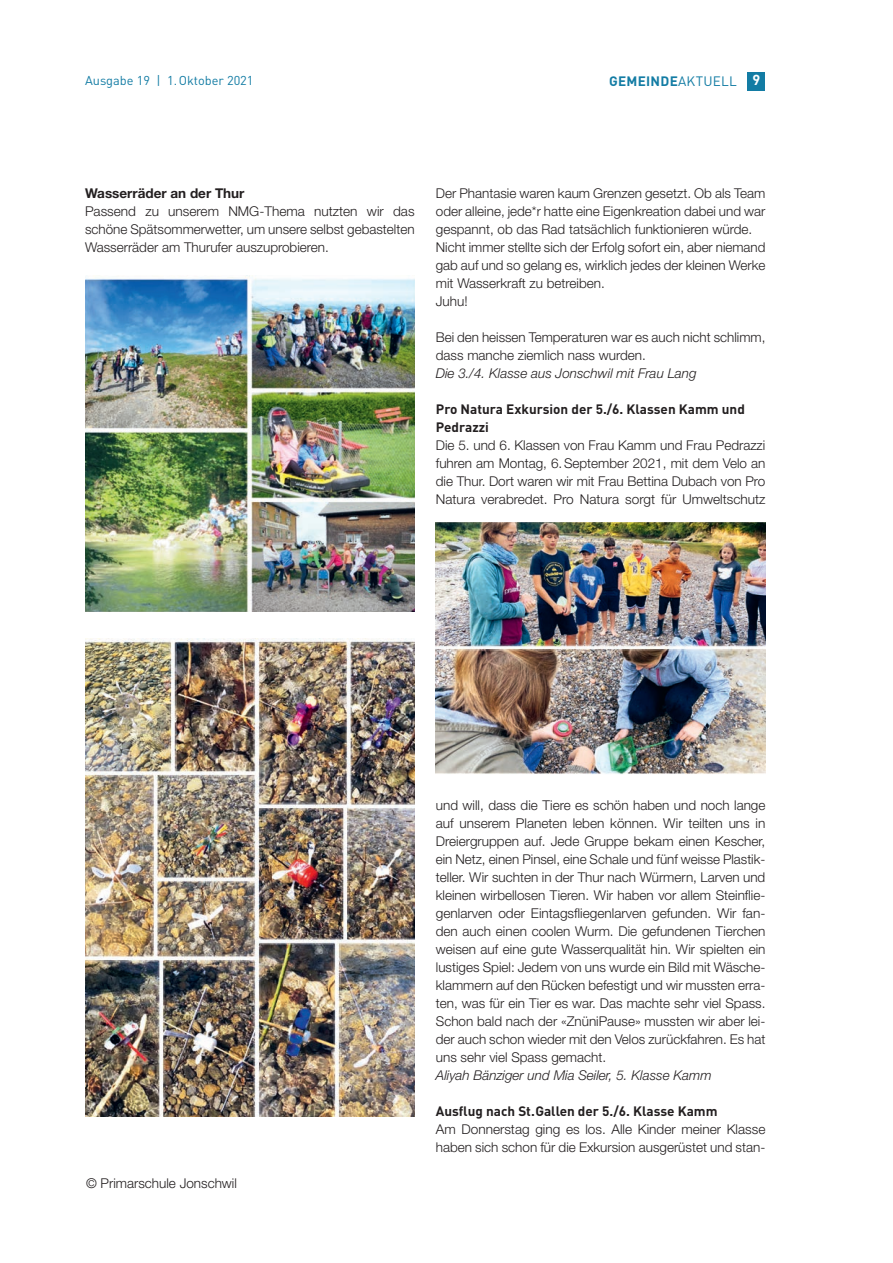
<style>
.page{position:relative;width:893px;height:1263px;background:#fff}
.page>*{position:absolute;margin:0;border:0;box-sizing:border-box;transform-origin:0 0}
.t1{font:300 13.5px/18px "Helvetica Neue LT Std";color:#231f20;text-align:justify}
.t2{font:700 13.5px/18px "DIN Pro";color:#231f20}
.t3{font:italic 300 13.5px "Helvetica Neue LT Std";color:#231f20}
.t4{font:700 13.5px "Helvetica Neue LT Std";color:#231f20}
.t5{font:700 13.5px "DIN Pro";letter-spacing:.02em;color:#137ca4}
.t6{font:12.75px "DIN Pro";color:#137ca4}
.s1{font-weight:400}
.s2{font-size:14.4px;color:#fff}
</style>
<div class="page">
<img style="left:85px;top:276px;width:330px;height:336px">
<img style="left:85px;top:639px;width:330px;height:477px">
<img style="left:436px;top:522px;width:329px;height:252px">
<div style="left:747px;top:72px;width:18px;height:18px;background:#137ca4"></div>
<p class="t6" style="left:85px;top:72px;width:170px">Ausgabe 19 | 1.Oktober 2021</p>
<p class="t5" style="left:609px;top:71px;width:153px">GEMEINDE<span class="s1">AKTUELL</span> <span class="s2">9</span></p>
<p class="t4" style="left:85px;top:185px;width:161px">Wasserräder an der Thur</p>
<p class="t1" style="left:85px;top:202px;width:331px">Passend zu unserem NMG-Thema nutzten wir das schöne Spätsommerwetter, um unsere selbst gebastelten Wasserräder am Thurufer auszuprobieren.</p>
<p class="t1" style="left:436px;top:184px;width:331px;text-align:left">Der Phantasie waren kaum Grenzen gesetzt. Ob als Team oder alleine, jede*r hatte eine Eigenkreation dabei und war gespannt, ob das Rad tatsächlich funktionieren würde.<br>Nicht immer stellte sich der Erfolg sofort ein, aber niemand gab auf und so gelang es, wirklich jedes der kleinen Werke mit Wasserkraft zu betreiben.<br>Juhu!</p>
<p class="t1" style="left:436px;top:328px;width:331px">Bei den heissen Temperaturen war es auch nicht schlimm, dass manche ziemlich nass wurden.</p>
<p class="t3" style="left:436px;top:365px;width:262px">Die 3./4. Klasse aus Jonschwil mit Frau Lang</p>
<p class="t2" style="left:436px;top:400px;width:311px">Pro Natura Exkursion der 5./6. Klassen Kamm und<br>Pedrazzi</p>
<p class="t1" style="left:436px;top:436px;width:331px">Die 5. und 6. Klassen von Frau Kamm und Frau Pedrazzi fuhren am Montag, 6.September 2021, mit dem Velo an die Thur. Dort waren wir mit Frau Bettina Dubach von Pro Natura verabredet. Pro Natura sorgt für Umweltschutz</p>
<p class="t1" style="left:86px;top:1174px;width:152px">© Primarschule Jonschwil</p>
<p class="t1" style="left:436px;top:796px;width:331px">und will, dass die Tiere es schön haben und noch lange auf unserem Planeten leben können. Wir teilten uns in Dreiergruppen auf. Jede Gruppe bekam einen Kescher, ein Netz, einen Pinsel, eine Schale und fünf weisse Plastik&shy;teller. Wir suchten in der Thur nach Würmern, Larven und kleinen wirbellosen Tieren. Wir haben vor allem Steinflie&shy;genlarven oder Eintagsfliegenlarven gefunden. Wir fan&shy;den auch einen coolen Wurm. Die gefundenen Tierchen weisen auf eine gute Wasserqualität hin. Wir spielten ein lustiges Spiel: Jedem von uns wurde ein Bild mit Wäsche&shy;klammern auf den Rücken befestigt und wir mussten erra&shy;ten, was für ein Tier es war. Das machte sehr viel Spass.<br>Schon bald nach der «ZnüniPause» mussten wir aber lei&shy;der auch schon wieder mit den Velos zurückfahren. Es hat uns sehr viel Spass gemacht.</p>
<p class="t3" style="left:436px;top:1067px;width:277px">Aliyah Bänziger und Mia Seiler, 5. Klasse Kamm</p>
<p class="t2" style="left:436px;top:1102px;width:283px">Ausflug nach St.Gallen der 5./6. Klasse Kamm</p>
<p class="t1" style="left:436px;top:1120px;width:331px">Am Donnerstag ging es los. Alle Kinder meiner Klasse haben sich schon für die Exkursion ausgerüstet und stan-</p>
</div>
